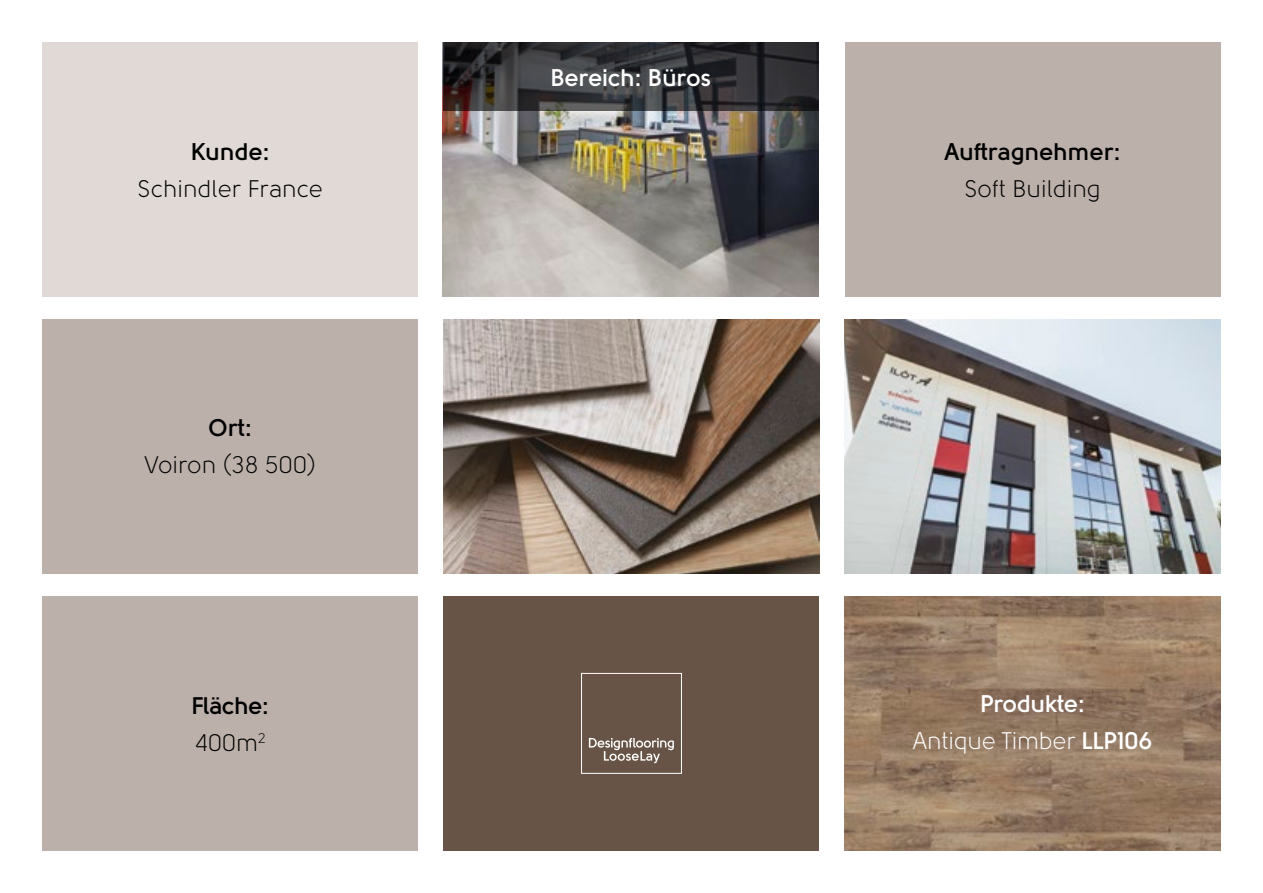
<style>
.page{position:relative;width:1263px;height:893px;background:#fff}
.page>*{position:absolute;margin:0;border:0;box-sizing:border-box;transform-origin:0 0}
.t1{font:24px "Solomon";color:#000}
.t2{font:700 24px "Solomon";color:#000}
.t3{font:700 24px "Solomon";letter-spacing:-.01em;color:#fff}
.t4{font:24px "Solomon";letter-spacing:-.01em;color:#fff}
.s1{font-weight:700}
</style>
<div class="page">
<div style="left:43px;top:43px;width:375px;height:254px;background:#e0d9d5"></div>
<div style="left:845px;top:43px;width:375px;height:254px;background:#bcb1aa"></div>
<img style="left:444px;top:319px;width:375px;height:255px">
<div style="left:43px;top:319px;width:375px;height:255px;background:#bcb1aa"></div>
<img style="left:845px;top:319px;width:375px;height:255px">
<img style="left:845px;top:596px;width:375px;height:254px">
<div style="left:43px;top:596px;width:375px;height:254px;background:#bcb1aa"></div>
<div style="left:444px;top:596px;width:375px;height:254px;background:#675446"></div>
<svg style="left:589px;top:738px;width:85px;height:25px"></svg>
<div style="left:581px;top:673px;width:101px;height:100px;border:1px solid #fff"></div>
<img style="left:443px;top:111px;width:376px;height:186px">
<svg style="left:443px;top:43px;width:376px;height:68px;background:#343336"></svg>
<p class="t2" style="left:191px;top:138px;width:80px">Kunde:</p>
<p class="t1" style="left:138px;top:176px;width:187px">Schindler France</p>
<p class="t2" style="left:209px;top:413px;width:45px">Ort:</p>
<p class="t1" style="left:144px;top:452px;width:174px">Voiron (38 500)</p>
<p class="t2" style="left:191px;top:691px;width:79px">Fläche:</p>
<p class="t1" style="left:195px;top:730px;width:72px">400m<sup>2</sup></p>
<p class="t3" style="left:550px;top:63px;width:162px">Bereich: Büros</p>
<p class="t2" style="left:944px;top:138px;width:178px">Auftragnehmer:</p>
<p class="t1" style="left:964px;top:176px;width:138px">Soft Building</p>
<p class="t3" style="left:980px;top:689px;width:106px">Produkte:</p>
<p class="t4" style="left:912px;top:728px;width:242px">Antique Timber <span class="s1">LLP106</span></p>
</div>
